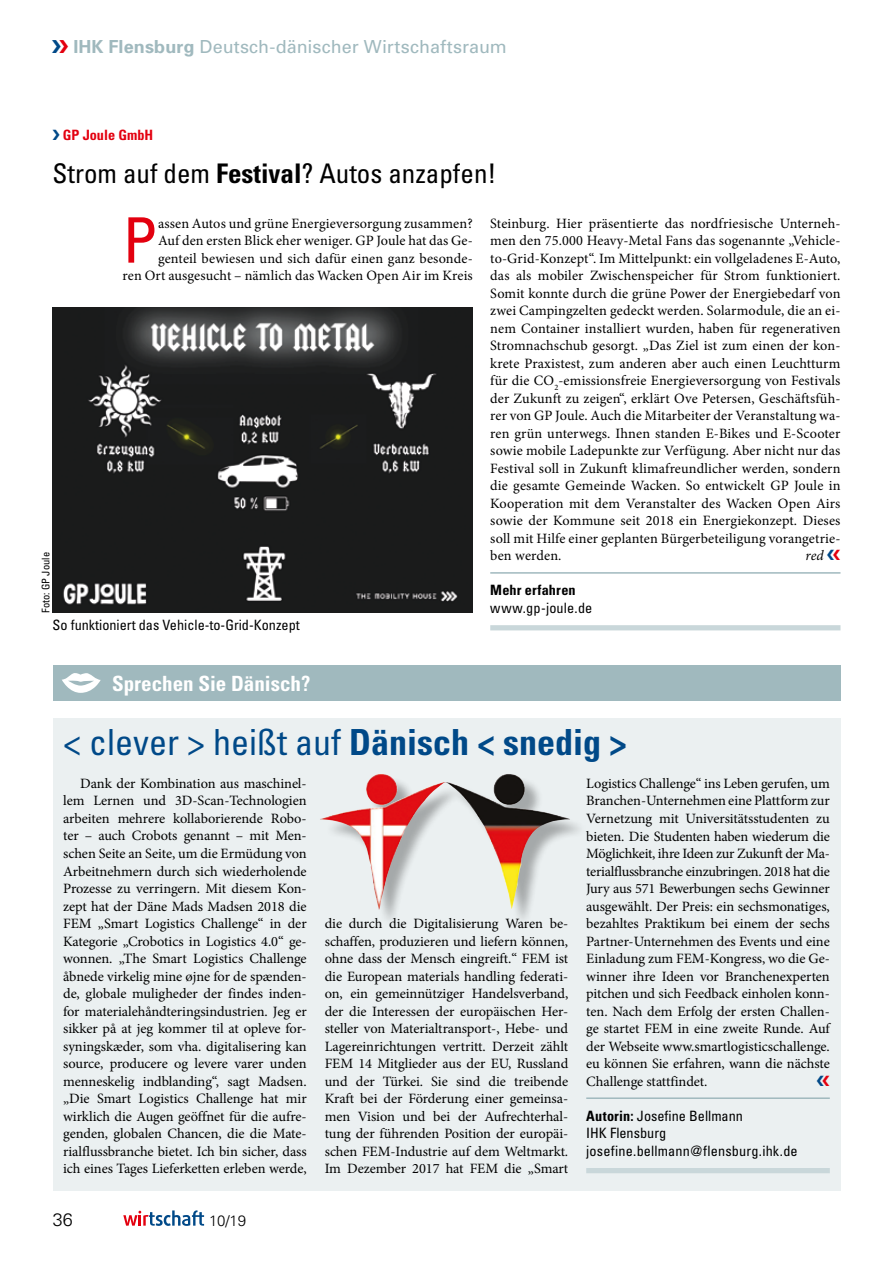
<style>
.page{position:relative;width:893px;height:1263px;background:#fff}
.page>*{position:absolute;margin:0;border:0;box-sizing:border-box;transform-origin:0 0}
.t1{font:condensed 62.7px "Univers";color:#e3000f}
.t2{font:condensed 36px "Univers";color:#004988}
.t3{font:condensed 27px "Univers";color:#000}
.t4{font:700 condensed 21px "Univers";color:#fff}
.t5{font:18px "Univers";letter-spacing:.005em;color:#a0b9be}
.t6{font:300 18px "Univers";color:#000}
.t7{font:300 15px "Univers";color:#000}
.t8{font:14.25px/17.5px "Minion Pro";color:#000;text-align:justify}
.t9{font:condensed 14.25px/17.5px "Univers";color:#000}
.t10{font:700 condensed 14.25px "Univers";letter-spacing:.01em;color:#000}
.t11{font:700 condensed 14.25px "Univers";color:#e3000f}
.t12{font:italic 14.25px "Minion Pro";color:#000}
.t13{font:condensed 10.5px "Univers";color:#000}
.s1{font-weight:700}
.s2{font-family:"Univers LT Pro";font-weight:700}
</style>
<div class="page">
<svg style="left:123px;top:1210px;width:81px;height:16px"></svg>
<div style="left:53px;top:718px;width:787px;height:473px;background:#ebf0f1"></div>
<hr style="left:586px;top:1097px;width:244px;height:2px;background:#a0b9be">
<div style="left:586px;top:1168px;width:244px;height:5px;background:#c9d7da"></div>
<div style="left:53px;top:665px;width:787px;height:35px;background:#a0b9be"></div>
<svg style="left:62px;top:673px;width:39px;height:20px"></svg>
<img style="left:320px;top:774px;width:250px;height:136px">
<img style="left:53px;top:308px;width:420px;height:305px">
<hr style="left:490px;top:572px;width:350px;height:2px;background:#a0b9be">
<div style="left:490px;top:625px;width:350px;height:5px;background:#c9d7da"></div>
<p class="t5" style="left:73px;top:36px;width:435px"><span class="s1">IHK Flensburg</span> Deutsch-dänischer Wirtschaftsraum</p>
<p class="t11" style="left:63px;top:126px;width:92px">GP Joule GmbH</p>
<h3 class="t3" style="left:53px;top:156px;width:445px">Strom auf dem <span class="s1">Festival</span>? Autos anzapfen!</h3>
<h1 class="t1" style="left:123px;top:201px;width:36px">P</h1>
<p class="t8" style="left:123px;top:214px;width:352px;text-align:right">assen Autos und grüne Energieversorgung zusammen?<br>Auf den ersten Blick eher weniger. GP Joule hat das Ge&shy;genteil bewiesen und sich dafür einen ganz besonde-<br>ren Ort ausgesucht – nämlich das Wacken Open Air im Kreis</p>
<p class="t8" style="left:490px;top:214px;width:352px">Steinburg. Hier präsentierte das nordfriesische Unterneh&shy;men den 75.000 Heavy-Metal Fans das sogenannte „Vehicle&shy;to-Grid-Konzept“. Im Mittelpunkt: ein vollgeladenes E-Auto, das als mobiler Zwischenspeicher für Strom funktioniert.<br>Somit konnte durch die grüne Power der Energiebedarf von zwei Campingzelten gedeckt werden. Solarmodule, die an ei&shy;nem Container installiert wurden, haben für regenerativen Stromnachschub gesorgt. „Das Ziel ist zum einen der kon&shy;krete Praxistest, zum anderen aber auch einen Leuchtturm für die CO<sub>2</sub>-emissionsfreie Energieversorgung von Festivals der Zukunft zu zeigen“, erklärt Ove Petersen, Geschäftsfüh&shy;rer von GP Joule. Auch die Mitarbeiter der Veranstaltung wa&shy;ren grün unterwegs. Ihnen standen E-Bikes und E-Scooter sowie mobile Ladepunkte zur Verfügung. Aber nicht nur das Festival soll in Zukunft klimafreundlicher werden, sondern die gesamte Gemeinde Wacken. So entwickelt GP Joule in Kooperation mit dem Veranstalter des Wacken Open Airs sowie der Kommune seit 2018 ein Energiekonzept. Dieses soll mit Hilfe einer geplanten Bürgerbeteiligung vorangetrie&shy;ben werden.</p>
<p class="t12" style="left:806px;top:547px;width:20px">red</p>
<p class="t13" style="left:39px;top:613px;width:62px;rotate:-90deg">Foto: GP Joule</p>
<p class="t10" style="left:490px;top:582px;width:87px">Mehr erfahren</p>
<p class="t9" style="left:490px;top:599px;width:104px">www.gp-joule.de</p>
<p class="t9" style="left:53px;top:616px;width:249px">So funktioniert das Vehicle-to-Grid-Konzept</p>
<h3 class="t4" style="left:112px;top:671px;width:200px">Sprechen Sie Dänisch?</h3>
<h2 class="t2" style="left:63px;top:720px;width:565px">&lt; clever &gt; heißt auf <span class="s1">Dänisch &lt; snedig &gt;</span></h2>
<p class="t8" style="left:63px;top:775px;width:245px;text-indent:17px">Dank der Kombination aus maschinel&shy;lem Lernen und 3D-Scan-Technologien arbeiten mehrere kollaborierende Robo&shy;ter – auch Crobots genannt – mit Men&shy;schen Seite an Seite, um die Ermüdung von Arbeitnehmern durch sich wiederholende Prozesse zu verringern. Mit diesem Kon&shy;zept hat der Däne Mads Madsen 2018 die FEM „Smart Logistics Challenge“ in der Kategorie „Crobotics in Logistics 4.0“ ge&shy;wonnen. „The Smart Logistics Challenge åbnede virkelig mine øjne for de spænden&shy;de, globale muligheder der findes inden&shy;for materialehåndteringsindustrien. Jeg er sikker på at jeg kommer til at opleve for&shy;syningskæder, som vha. digitalisering kan source, producere og levere varer unden menneskelig indblanding“, sagt Madsen. „Die Smart Logistics Challenge hat mir wirklich die Augen geöffnet für die aufre&shy;genden, globalen Chancen, die die Mate&shy;rialflussbranche bietet. Ich bin sicher, dass ich eines Tages Lieferketten erleben werde,</p>
<p class="t8" style="left:586px;top:775px;width:245px">Logistics Challenge“ ins Leben gerufen, um Branchen-Unternehmen eine Plattform zur Vernetzung mit Universitätsstudenten zu bieten. Die Studenten haben wiederum die Möglichkeit, ihre Ideen zur Zukunft der Ma&shy;terialflussbranche einzubringen. 2018 hat die Jury aus 571 Bewerbungen sechs Gewinner ausgewählt. Der Preis: ein sechsmonatiges, bezahltes Praktikum bei einem der sechs Partner-Unternehmen des Events und eine Einladung zum FEM-Kongress, wo die Ge&shy;winner ihre Ideen vor Branchenexperten pitchen und sich Feedback einholen konn&shy;ten. Nach dem Erfolg der ersten Challen&shy;ge startet FEM in eine zweite Runde. Auf der Webseite www.smartlogisticschallenge. eu können Sie erfahren, wann die nächste Challenge stattfindet.</p>
<p class="t9" style="left:586px;top:1106px;width:213px"><span class="s2">Autorin:</span> Josefine Bellmann<br>IHK Flensburg josefine.bellmann@flensburg.ihk.de</p>
<p class="t8" style="left:325px;top:915px;width:245px">die durch die Digitalisierung Waren be&shy;schaffen, produzieren und liefern können, ohne dass der Mensch eingreift.“ FEM ist die European materials handling federati&shy;on, ein gemeinnütziger Handelsverband, der die Interessen der europäischen Her&shy;steller von Materialtransport-, Hebe- und Lagereinrichtungen vertritt. Derzeit zählt FEM 14 Mitglieder aus der EU, Russland und der Türkei. Sie sind die treibende Kraft bei der Förderung einer gemeinsa&shy;men Vision und bei der Aufrechterhal&shy;tung der führenden Position der europäi&shy;schen FEM-Industrie auf dem Weltmarkt.<br>Im Dezember 2017 hat FEM die „Smart</p>
<p class="t6" style="left:53px;top:1208px;width:22px">36</p>
<p class="t7" style="left:209px;top:1211px;width:38px">10/19</p>
</div>
